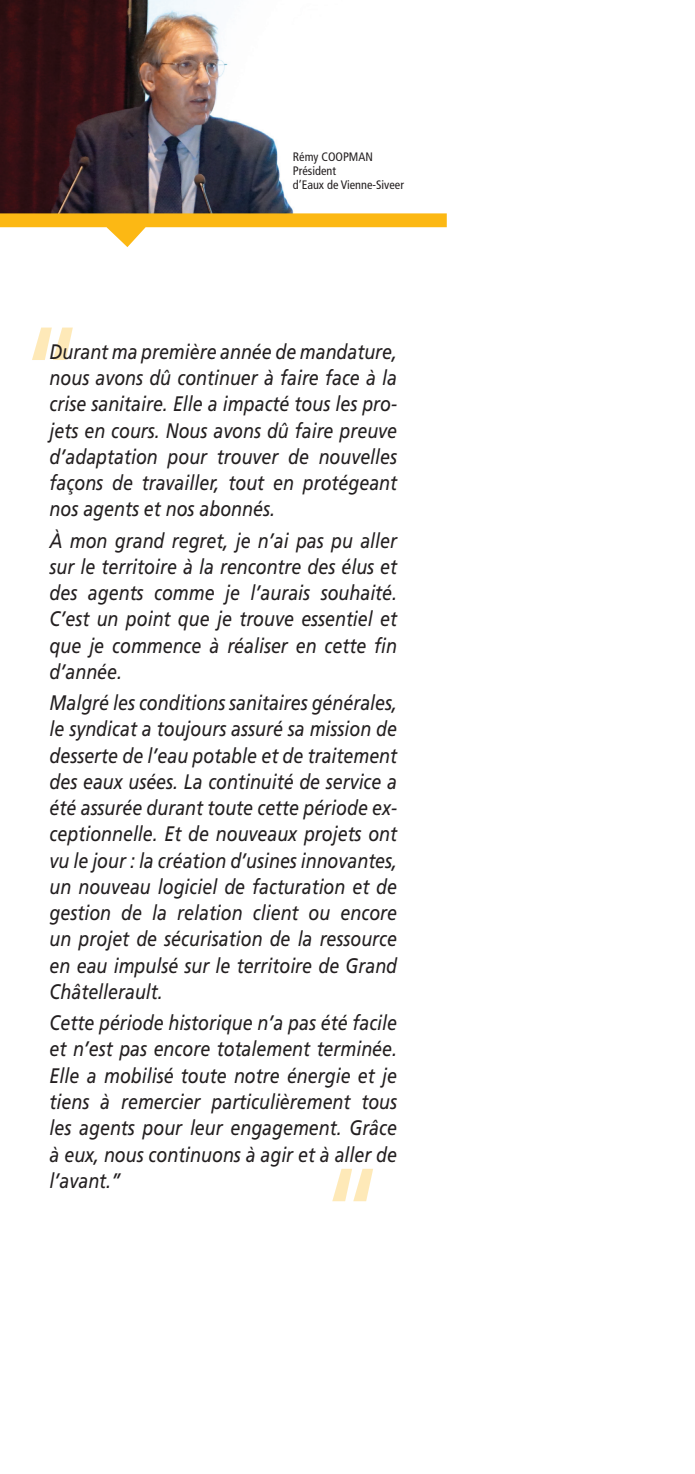
<style>
.page{position:relative;width:695px;height:1474px;background:#fff}
.page>*{position:absolute;margin:0;border:0;box-sizing:border-box;transform-origin:0 0}
.t1{font:condensed 140px "Frutiger";color:#fcb814}
.t2{font:italic 21px/26.2px "Frutiger";color:#231f20;text-align:justify;scale:.85 1}
.t3{font:condensed 12.25px/14px "Frutiger";color:#231f20}
</style>
<div class="page">
<img style="left:0;top:0;width:294px;height:213px">
<svg style="left:0;top:213px;width:446px;height:34px"></svg>
<p class="t3" style="left:293px;top:150px;width:113px">Rémy COOPMAN<br>Président<br>d’Eaux de Vienne-Siveer</p>
<h1 class="t1" style="left:17px;top:302px;width:71px">“</h1>
<p class="t2" style="left:50px;top:338px;width:410px">Durant ma première année de mandature, nous avons dû continuer à faire face à la crise sanitaire. Elle a impacté tous les pro&shy;jets en cours. Nous avons dû faire preuve d’adaptation pour trouver de nouvelles façons de travailler, tout en protégeant nos agents et nos abonnés.</p>
<p class="t2" style="left:50px;top:527px;width:410px">À mon grand regret, je n’ai pas pu aller sur le territoire à la rencontre des élus et des agents comme je l’aurais souhaité.<br>C’est un point que je trouve essentiel et que je commence à réaliser en cette fin d’année.</p>
<p class="t2" style="left:50px;top:689px;width:410px">Malgré les conditions sanitaires générales, le syndicat a toujours assuré sa mission de desserte de l’eau potable et de traitement des eaux usées. La continuité de service a été assurée durant toute cette période ex&shy;ceptionnelle. Et de nouveaux projets ont vu le jour : la création d’usines innovantes, un nouveau logiciel de facturation et de gestion de la relation client ou encore un projet de sécurisation de la ressource en eau impulsé sur le territoire de Grand Châtellerault.</p>
<p class="t2" style="left:50px;top:1009px;width:410px">Cette période historique n’a pas été facile et n’est pas encore totalement terminée.<br>Elle a mobilisé toute notre énergie et je tiens à remercier particulièrement tous les agents pour leur engagement. Grâce à eux, nous continuons à agir et à aller de l’avant.”</p>
<h1 class="t1" style="left:317px;top:1143px;width:71px">“</h1>
</div>
